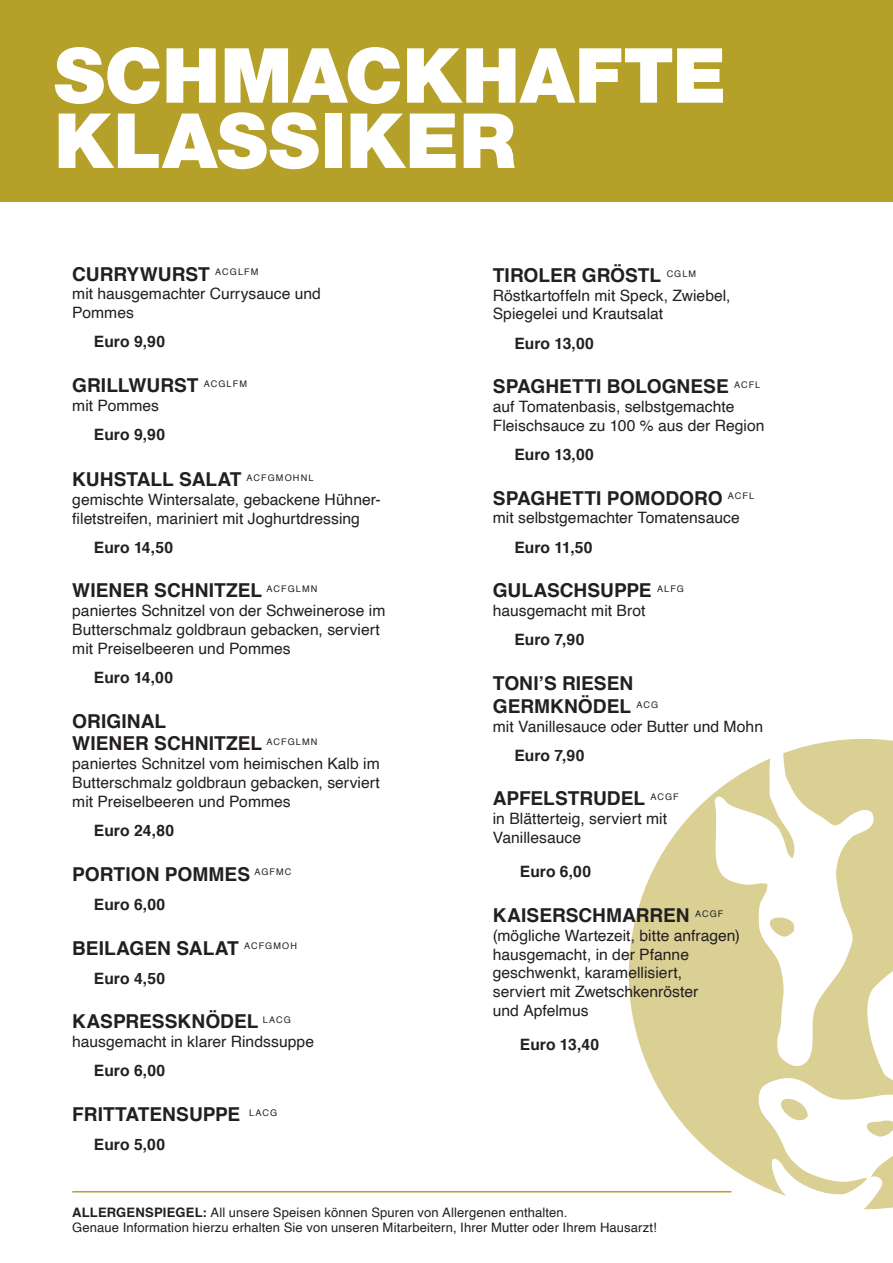
<style>
.page{position:relative;width:893px;height:1263px;background:#fff}
.page>*{position:absolute;margin:0;border:0;box-sizing:border-box;transform-origin:0 0}
.t1{font:900 76.2px/65.2px "Helvetica Neue";letter-spacing:.005em;color:#fff}
.t2{font:700 19.2px/23px "Helvetica";color:#231f20}
.t3{font:15.6px/18.8px "Helvetica";color:#231f20}
.t4{font:700 15.6px "Helvetica";color:#231f20}
.t5{font:13.05px/15.6px "Helvetica";letter-spacing:.01em;color:#231f20}
.s1{font-weight:700}
</style>
<div class="page">
<div style="left:0;top:0;width:893px;height:201px;background:#b5a129"></div>
<svg style="left:607px;top:739px;width:286px;height:454px"></svg>
<svg style="left:712px;top:739px;width:162px;height:327px;fill:#dad094"></svg>
<svg style="left:758px;top:778px;width:135px;height:432px"></svg>
<hr style="left:72px;top:1191px;width:659px;height:1px;background:#b5a129">
<h1 class="t1" style="left:54px;top:43px;width:674px">SCHMACKHAFTE<br>KLASSIKER</h1>
<p class="t2" style="left:72px;top:263px;width:188px">CURRYWURST <sup>ACGLFM</sup></p>
<p class="t3" style="left:72px;top:285px;width:250px">mit hausgemachter Currysauce und<br>Pommes</p>
<p class="t4" style="left:94px;top:329px;width:73px">Euro 9,90</p>
<p class="t2" style="left:72px;top:374px;width:176px">GRILLWURST <sup>ACGLFM</sup></p>
<p class="t3" style="left:72px;top:396px;width:88px">mit Pommes</p>
<p class="t4" style="left:94px;top:422px;width:73px">Euro 9,90</p>
<p class="t2" style="left:72px;top:468px;width:243px">KUHSTALL SALAT <sup>ACFGMOHNL</sup></p>
<p class="t3" style="left:72px;top:490px;width:310px">gemischte Wintersalate, gebackene Hühner&shy;filetstreifen, mariniert mit Joghurtdressing</p>
<p class="t4" style="left:94px;top:535px;width:81px">Euro 14,50</p>
<p class="t2" style="left:72px;top:579px;width:247px">WIENER SCHNITZEL <sup>ACFGLMN</sup></p>
<p class="t3" style="left:72px;top:602px;width:315px">paniertes Schnitzel von der Schweinerose im<br>Butterschmalz goldbraun gebacken, serviert mit Preiselbeeren und Pommes</p>
<p class="t4" style="left:94px;top:665px;width:81px">Euro 14,00</p>
<p class="t2" style="left:72px;top:709px;width:247px">ORIGINAL<br>WIENER SCHNITZEL <sup>ACFGLMN</sup></p>
<p class="t3" style="left:72px;top:755px;width:309px;text-align:justify">paniertes Schnitzel vom heimischen Kalb im Butterschmalz goldbraun gebacken, serviert mit Preiselbeeren und Pommes</p>
<p class="t4" style="left:94px;top:818px;width:82px">Euro 24,80</p>
<p class="t2" style="left:72px;top:863px;width:221px">PORTION POMMES <sup>AGFMC</sup></p>
<p class="t4" style="left:94px;top:892px;width:73px">Euro 6,00</p>
<p class="t2" style="left:72px;top:936px;width:226px">BEILAGEN SALAT <sup>ACFGMOH</sup></p>
<p class="t4" style="left:94px;top:966px;width:73px">Euro 4,50</p>
<p class="t2" style="left:72px;top:1010px;width:220px">KASPRESSKNÖDEL <sup>LACG</sup></p>
<p class="t3" style="left:72px;top:1033px;width:243px">hausgemacht in klarer Rindssuppe</p>
<p class="t4" style="left:94px;top:1058px;width:73px">Euro 6,00</p>
<p class="t2" style="left:72px;top:1103px;width:206px">FRITTATENSUPPE <sup>LACG</sup></p>
<p class="t4" style="left:94px;top:1132px;width:73px">Euro 5,00</p>
<p class="t2" style="left:493px;top:264px;width:205px">TIROLER GRÖSTL <sup>CGLM</sup></p>
<p class="t3" style="left:493px;top:286px;width:239px">Röstkartoffeln mit Speck, Zwiebel,<br>Spiegelei und Krautsalat</p>
<p class="t4" style="left:515px;top:331px;width:81px">Euro 13,00</p>
<p class="t2" style="left:493px;top:375px;width:269px">SPAGHETTI BOLOGNESE <sup>ACFL</sup></p>
<p class="t3" style="left:493px;top:398px;width:273px">auf Tomatenbasis, selbstgemachte<br>Fleischsauce zu 100 % aus der Region</p>
<p class="t4" style="left:515px;top:442px;width:81px">Euro 13,00</p>
<p class="t2" style="left:493px;top:487px;width:263px">SPAGHETTI POMODORO <sup>ACFL</sup></p>
<p class="t3" style="left:493px;top:509px;width:249px">mit selbstgemachter Tomatensauce</p>
<p class="t4" style="left:515px;top:535px;width:80px">Euro 11,50</p>
<p class="t2" style="left:493px;top:579px;width:193px">GULASCHSUPPE <sup>ALFG</sup></p>
<p class="t3" style="left:493px;top:602px;width:154px">hausgemacht mit Brot</p>
<p class="t4" style="left:515px;top:627px;width:71px">Euro 7,90</p>
<p class="t2" style="left:493px;top:672px;width:167px">TONI’S RIESEN<br>GERMKNÖDEL <sup>ACG</sup></p>
<p class="t3" style="left:493px;top:717px;width:272px">mit Vanillesauce oder Butter und Mohn</p>
<p class="t4" style="left:515px;top:743px;width:71px">Euro 7,90</p>
<p class="t2" style="left:493px;top:787px;width:188px">APFELSTRUDEL <sup>ACGF</sup></p>
<p class="t3" style="left:493px;top:810px;width:176px">in Blätterteig, serviert mit<br>Vanillesauce</p>
<p class="t4" style="left:520px;top:859px;width:73px">Euro 6,00</p>
<p class="t2" style="left:493px;top:904px;width:232px">KAISERSCHMARREN <sup>ACGF</sup></p>
<p class="t3" style="left:493px;top:926px;width:249px">(mögliche Wartezeit, bitte anfragen) hausgemacht, in der Pfanne geschwenkt, karamellisiert,<br>serviert mit Zwetschkenröster<br>und Apfelmus</p>
<p class="t4" style="left:520px;top:1032px;width:81px">Euro 13,40</p>
<p class="t5" style="left:72px;top:1205px;width:586px"><span class="s1">ALLERGENSPIEGEL:</span> All unsere Speisen können Spuren von Allergenen enthalten.<br>Genaue Information hierzu erhalten Sie von unseren Mitarbeitern, Ihrer Mutter oder Ihrem Hausarzt!</p>
</div>
